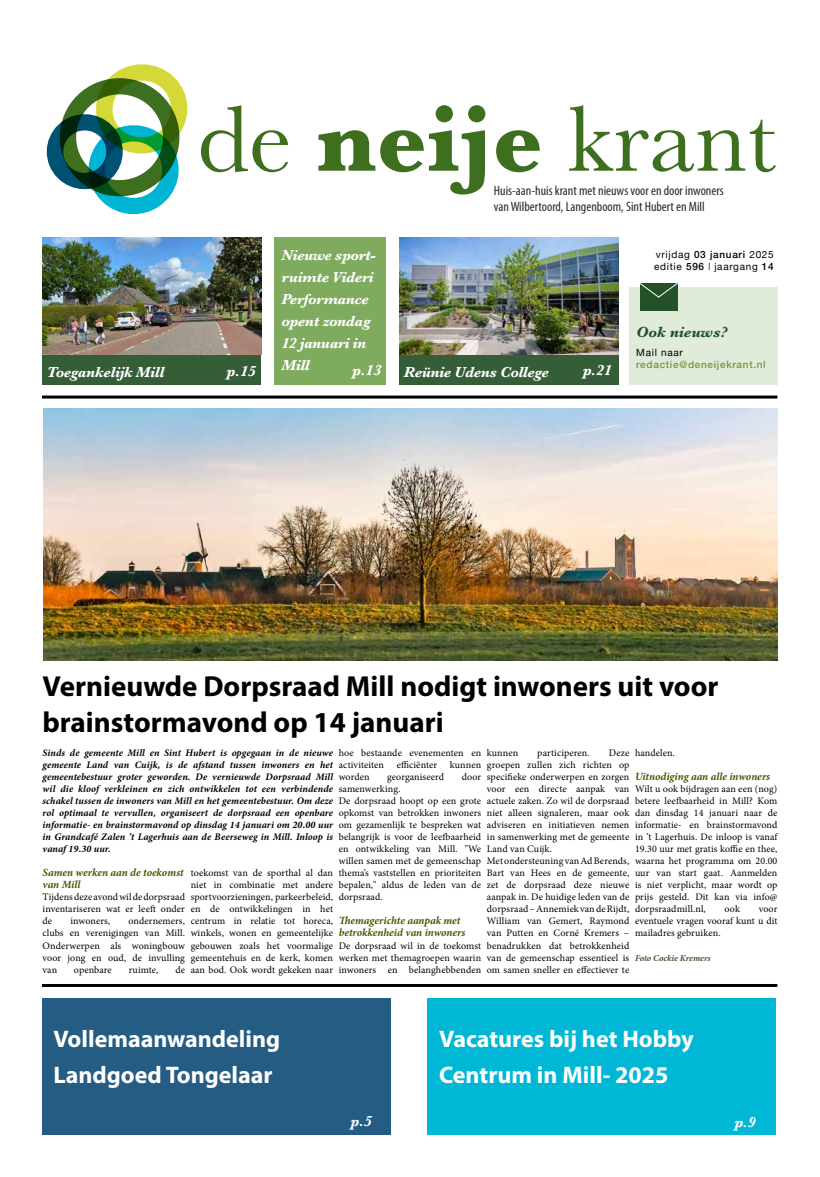
<style>
.page{position:relative;width:820px;height:1177px;background:#fff}
.page>*{position:absolute;margin:0;border:0;box-sizing:border-box;transform-origin:0 0}
.t1{font:97.1px "Baskerville";color:#3e6f1e}
.t2{font:700 29px/36px "Myriad Pro";color:#000}
.t3{font:700 24px/36px "Myriad Pro";color:#fff}
.t4{font:italic 700 15.2px "Baskerville";color:#1e4e38}
.t5{font:italic 700 15px/22px "Baskerville";letter-spacing:-.02em;color:#fff}
.t6{font:condensed 13.5px/16.2px "Myriad Pro";color:#2d2a28}
.t7{font:italic 700 11px/12px "Minion Pro";letter-spacing:-.005em;color:#425a00}
.t8{font:10px/12px "Minion Pro";letter-spacing:.01em;color:#000;text-align:justify}
.t9{font:italic 700 10px/12px "Minion Pro";letter-spacing:.01em;color:#000;text-align:justify}
.t10{font:10px/12px "Helvetica Neue";letter-spacing:.07em;color:#000}
.t11{font:500 10px "Helvetica Neue";letter-spacing:.07em;color:#77953a}
.t12{font:italic 700 9px "Minion Pro";letter-spacing:-.005em;color:#395830}
.s1{font-weight:700}
.s2{font-weight:500}
.s3{font-weight:300}
</style>
<div class="page">
<div style="left:274px;top:238px;width:111px;height:147px;background:#7fab5f"></div>
<div style="left:628px;top:288px;width:149px;height:97px;background:#e1ebd9"></div>
<div style="left:43px;top:354px;width:218px;height:31px;background:#355e38"></div>
<div style="left:399px;top:354px;width:219px;height:31px;background:#355e38"></div>
<img style="left:43px;top:238px;width:218px;height:116px">
<img style="left:399px;top:238px;width:219px;height:116px">
<div style="left:639px;top:283px;width:38px;height:27px;background:#245126"></div>
<svg style="left:638px;top:283px;width:40px;height:15px"></svg>
<hr style="left:42px;top:395px;width:735px;height:3px;background:#000">
<hr style="left:42px;top:983px;width:735px;height:3px;background:#000">
<div style="left:42px;top:998px;width:349px;height:136px;background:#255c83"></div>
<div style="left:427px;top:998px;width:348px;height:136px;background:#00b7d5"></div>
<svg style="left:47px;top:64px;width:141px;height:151px"></svg>
<img style="left:43px;top:408px;width:734px;height:252px">
<h1 class="t1" style="left:197px;top:77px;width:580px">de <span class="s1">neije</span> krant</h1>
<h3 class="t6" style="left:493px;top:182px;width:231px">Huis-aan-huis krant met nieuws voor en door inwoners van Wilbertoord, Langenboom, Sint Hubert en Mill</h3>
<h3 class="t5" style="left:281px;top:244px;width:96px">Nieuwe sport&shy;ruimte Videri<br>Performance opent zondag<br>12 januari in<br>Mill</h3>
<h3 class="t5" style="left:47px;top:361px;width:118px">Toegankelijk Mill</h3>
<h3 class="t5" style="left:226px;top:360px;width:30px">p.15</h3>
<h3 class="t5" style="left:352px;top:359px;width:30px">p.13</h3>
<h3 class="t5" style="left:404px;top:361px;width:146px">Reünie Udens College</h3>
<h3 class="t5" style="left:582px;top:359px;width:30px">p.21</h3>
<p class="t10" style="left:653px;top:248px;width:121px">vrijdag <span class="s2">03 januari</span> 2025 editie <span class="s2">596</span> <span class="s3">l</span> jaargang <span class="s2">14</span></p>
<h3 class="t4" style="left:636px;top:321px;width:93px">Ook nieuws?</h3>
<p class="t10" style="left:636px;top:347px;width:48px">Mail naar</p>
<p class="t11" style="left:636px;top:357px;width:131px">redactie@deneijekrant.nl</p>
<h2 class="t2" style="left:43px;top:667px;width:677px">Vernieuwde Dorpsraad Mill nodigt inwoners uit voor brainstormavond op 14 januari</h2>
<p class="t9" style="left:43px;top:747px;width:292px">Sinds de gemeente Mill en Sint Hubert is opgegaan in de nieuwe gemeente Land van Cuijk, is de afstand tussen inwoners en het gemeentebestuur groter geworden. De vernieuwde Dorpsraad Mill wil die kloof verkleinen en zich ontwikkelen tot een verbindende schakel tussen de inwoners van Mill en het gemeentebestuur. Om deze rol optimaal te vervullen, organiseert de dorpsraad een openbare informatie- en brainstormavond op dinsdag 14 januari om 20.00 uur in Grandcafé Zalen ’t Lagerhuis aan de Beerseweg in Mill. Inloop is vanaf 19.30 uur.</p>
<p class="t7" style="left:43px;top:866px;width:142px">Samen werken aan de toekomst van Mill</p>
<p class="t8" style="left:43px;top:891px;width:144px">Tijdens deze avond wil de dorpsraad inventariseren wat er leeft onder de</p>
<p class="t8" style="left:338px;top:747px;width:144px">hoe bestaande evenementen en activiteiten</p>
<p class="t8" style="left:486px;top:747px;width:144px;text-align:left;text-indent:122px">Deze groepen zullen zich richten op specifieke onderwerpen en zorgen voor een directe aanpak van actuele zaken. Zo wil de dorpsraad niet alleen signaleren, maar ook adviseren en initiatieven nemen in samenwerking met de gemeente<br>Land van Cuijk.<br>Met ondersteuning van Ad Berends,<br>Bart van Hees en de gemeente, zet de dorpsraad deze nieuwe aanpak in. De huidige leden van de dorpsraad – Annemiek van de Rijdt,<br>William van Gemert, Raymond van Putten en Corné Kremers – benadrukken dat betrokkenheid van de gemeenschap essentieel is om samen sneller en effectiever te</p>
<p class="t8" style="left:634px;top:747px;width:41px">handelen.</p>
<p class="t8" style="left:486px;top:747px;width:33px">kunnen</p>
<p class="t8" style="left:537px;top:747px;width:54px">participeren.</p>
<p class="t8" style="left:396px;top:759px;width:42px">efficiënter</p>
<p class="t8" style="left:450px;top:759px;width:33px">kunnen</p>
<p class="t7" style="left:634px;top:770px;width:137px">Uitnodiging aan alle inwoners</p>
<p class="t8" style="left:634px;top:783px;width:144px">Wilt u ook bijdragen aan een (nog) betere leefbaarheid in Mill? Kom dan dinsdag 14 januari naar de informatie- en brainstormavond in ’t Lagerhuis. De inloop is vanaf 19.30 uur met gratis koffie en thee, waarna het programma om 20.00 uur van start gaat. Aanmelden is niet verplicht, maar wordt op prijs gesteld. Dit kan via info@ dorpsraadmill.nl,</p>
<p class="t8" style="left:338px;top:771px;width:32px">worden</p>
<p class="t8" style="left:387px;top:771px;width:58px">georganiseerd</p>
<p class="t8" style="left:461px;top:771px;width:21px">door</p>
<p class="t8" style="left:338px;top:783px;width:144px;text-align:left">samenwerking.<br>De dorpsraad hoopt op een grote opkomst van betrokken inwoners om gezamenlijk te bespreken wat belangrijk is voor de leefbaarheid en ontwikkeling van Mill. "We willen samen met de gemeenschap thema’s vaststellen en prioriteiten bepalen," aldus de leden van de dorpsraad.</p>
<p class="t7" style="left:338px;top:914px;width:128px">Themagerichte aanpak met betrokkenheid van inwoners</p>
<p class="t8" style="left:338px;top:939px;width:144px">De dorpsraad wil in de toekomst werken met themagroepen waarin inwoners en belanghebbenden</p>
<p class="t8" style="left:190px;top:867px;width:144px">toekomst van de sporthal al dan niet in combinatie met andere sportvoorzieningen, parkeerbeleid, en de ontwikkelingen in het centrum in relatie tot horeca, winkels, wonen en gemeentelijke gebouwen zoals het voormalige gemeentehuis en de kerk, komen aan bod. Ook wordt gekeken naar</p>
<p class="t8" style="left:724px;top:903px;width:17px">ook</p>
<p class="t8" style="left:634px;top:903px;width:144px;text-indent:124px">voor eventuele vragen vooraf kunt u dit mailadres gebruiken.</p>
<p class="t12" style="left:634px;top:951px;width:77px">Foto Cockie Kremers</p>
<p class="t8" style="left:43px;top:915px;width:144px;text-indent:86px">ondernemers, clubs en verenigingen van Mill.<br>Onderwerpen als woningbouw voor jong en oud, de invulling van</p>
<p class="t8" style="left:70px;top:915px;width:41px">inwoners,</p>
<p class="t8" style="left:74px;top:963px;width:39px">openbare</p>
<p class="t8" style="left:129px;top:963px;width:31px">ruimte,</p>
<p class="t8" style="left:175px;top:963px;width:11px">de</p>
<h3 class="t3" style="left:53px;top:1019px;width:228px">Vollemaanwandeling<br>Landgoed Tongelaar</h3>
<h3 class="t3" style="left:439px;top:1019px;width:256px">Vacatures bij het Hobby<br>Centrum in Mill- 2025</h3>
<h3 class="t5" style="left:350px;top:1109px;width:23px">p.5</h3>
<h3 class="t5" style="left:734px;top:1111px;width:23px">p.9</h3>
</div>
